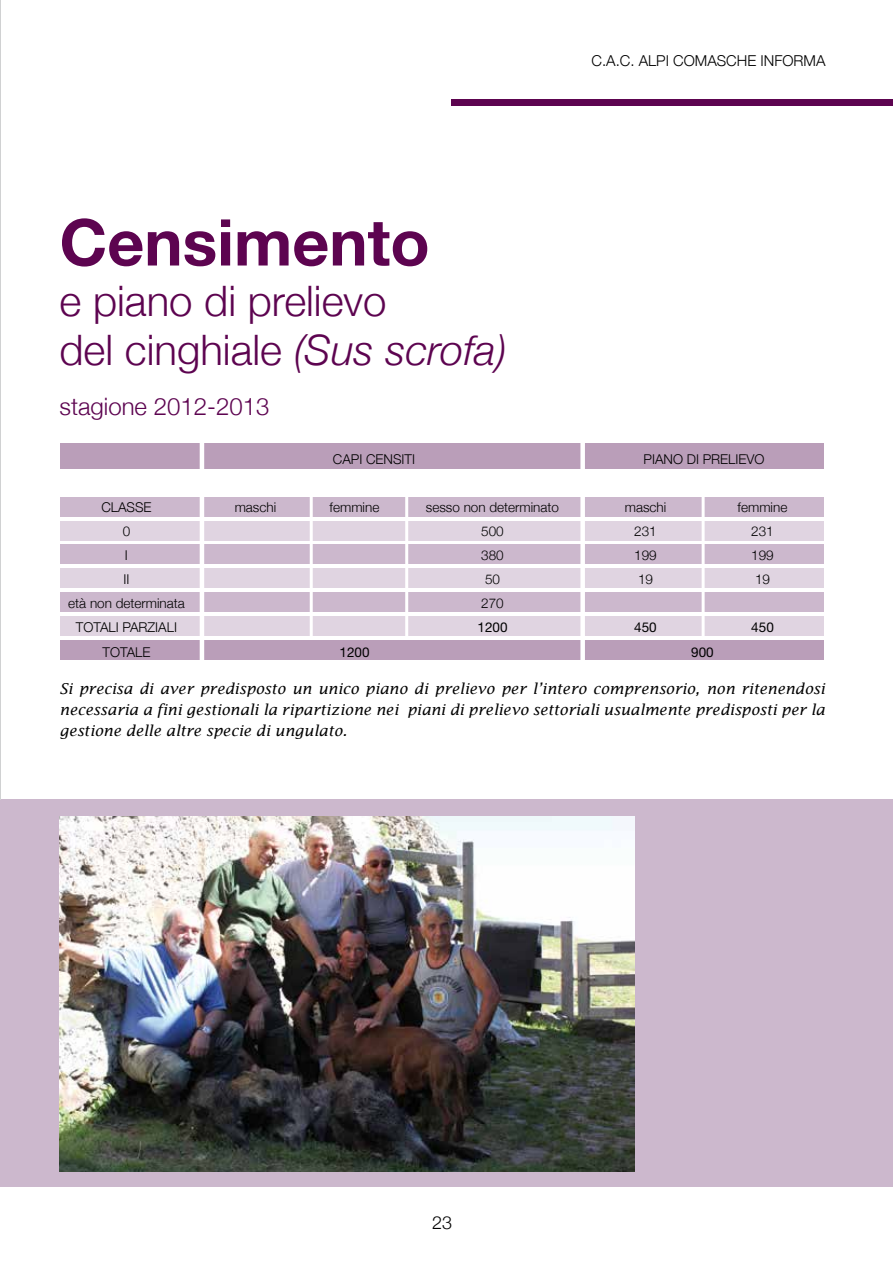
<style>
.page{position:relative;width:893px;height:1263px;background:#fff}
.page>*{position:absolute;margin:0;border:0;box-sizing:border-box;transform-origin:0 0}
.t1{font:700 64.5px "Helvetica Neue";color:#5d0450}
.t2{font:300 42px/49.5px "Helvetica Neue";color:#5d0450}
.t3{font:300 24px "Helvetica Neue";color:#5d0450}
.t4{font:300 18px "Helvetica Neue";color:#000}
.t5{font:italic 15px/21px "Lucida Fax";color:#000;text-align:justify}
.t6{font:300 15px "Helvetica Neue";color:#000}
.t7{font:300 13.5px "Helvetica Neue";color:#000}
.t8{font:13.5px "Helvetica Neue";color:#000}
.s1{font-style:italic}
</style>
<div class="page">
<div style="left:451px;top:99px;width:442px;height:7px;background:#5d0450"></div>
<div style="left:0;top:799px;width:893px;height:388px;background:#ccb8cd"></div>
<hr style="left:0;top:0;width:1px;height:799px;background:#d0d1d2">
<div style="left:60px;top:443px;width:764px;height:26px;background:#ba9eb9"></div>
<div style="left:60px;top:497px;width:764px;height:19px;background:#ccb8cd"></div>
<div style="left:60px;top:521px;width:764px;height:19px;background:#e0d4e1"></div>
<div style="left:60px;top:544px;width:764px;height:20px;background:#ccb8cd"></div>
<div style="left:60px;top:568px;width:764px;height:20px;background:#e0d4e1"></div>
<div style="left:60px;top:592px;width:764px;height:20px;background:#ccb8cd"></div>
<div style="left:60px;top:616px;width:764px;height:19px;background:#e0d4e1"></div>
<div style="left:60px;top:640px;width:764px;height:19px;background:#ba9eb9"></div>
<hr style="left:200px;top:435px;width:4px;height:230px;background:#fff">
<hr style="left:310px;top:493px;width:3px;height:145px;background:#fff">
<hr style="left:405px;top:493px;width:3px;height:144px;background:#fff">
<hr style="left:702px;top:493px;width:3px;height:144px;background:#fff">
<div style="left:580px;top:435px;width:5px;height:230px;background:#fff"></div>
<img style="left:60px;top:817px;width:575px;height:354px">
<h1 class="t1" style="left:60px;top:192px;width:372px">Censimento</h1>
<h2 class="t2" style="left:60px;top:274px;width:449px">e piano di prelievo<br>del cinghiale <span class="s1">(Sus scrofa)</span></h2>
<h3 class="t3" style="left:60px;top:387px;width:211px">stagione 2012-2013</h3>
<p class="t6" style="left:591px;top:48px;width:235px">C.A.C. ALPI COMASCHE INFORMA</p>
<p class="t7" style="left:333px;top:449px;width:84px">CAPI CENSITI</p>
<p class="t7" style="left:643px;top:449px;width:123px">PIANO DI PRELIEVO</p>
<p class="t7" style="left:101px;top:497px;width:52px">CLASSE</p>
<p class="t7" style="left:235px;top:497px;width:43px">maschi</p>
<p class="t7" style="left:330px;top:497px;width:51px">femmine</p>
<p class="t7" style="left:426px;top:497px;width:135px">sesso non determinato</p>
<p class="t7" style="left:625px;top:497px;width:43px">maschi</p>
<p class="t7" style="left:738px;top:497px;width:51px">femmine</p>
<p class="t7" style="left:123px;top:521px;width:9px">0</p>
<p class="t7" style="left:481px;top:521px;width:24px">500</p>
<p class="t7" style="left:634px;top:521px;width:24px">231</p>
<p class="t7" style="left:751px;top:521px;width:24px">231</p>
<p class="t7" style="left:125px;top:545px;width:4px">I</p>
<p class="t7" style="left:481px;top:545px;width:24px">380</p>
<p class="t7" style="left:634px;top:545px;width:24px">199</p>
<p class="t7" style="left:751px;top:545px;width:24px">199</p>
<p class="t7" style="left:123px;top:569px;width:7px">II</p>
<p class="t7" style="left:485px;top:569px;width:17px">50</p>
<p class="t7" style="left:638px;top:569px;width:17px">19</p>
<p class="t7" style="left:755px;top:569px;width:17px">19</p>
<p class="t7" style="left:68px;top:593px;width:118px">età non determinata</p>
<p class="t7" style="left:481px;top:593px;width:24px">270</p>
<p class="t7" style="left:76px;top:617px;width:103px">TOTALI PARZIALI</p>
<p class="t8" style="left:478px;top:620px;width:32px">1200</p>
<p class="t8" style="left:634px;top:620px;width:24px">450</p>
<p class="t8" style="left:751px;top:620px;width:24px">450</p>
<p class="t7" style="left:103px;top:641px;width:49px">TOTALE</p>
<p class="t8" style="left:340px;top:644px;width:32px">1200</p>
<p class="t8" style="left:691px;top:644px;width:24px">900</p>
<p class="t5" style="left:60px;top:678px;width:767px">Si precisa di aver predisposto un unico piano di prelievo per l’intero comprensorio, non ritenendosi necessaria a fini gestionali la ripartizione nei piani di prelievo settoriali usualmente predisposti per la gestione delle altre specie di ungulato.</p>
<p class="t4" style="left:432px;top:1208px;width:22px">23</p>
</div>
